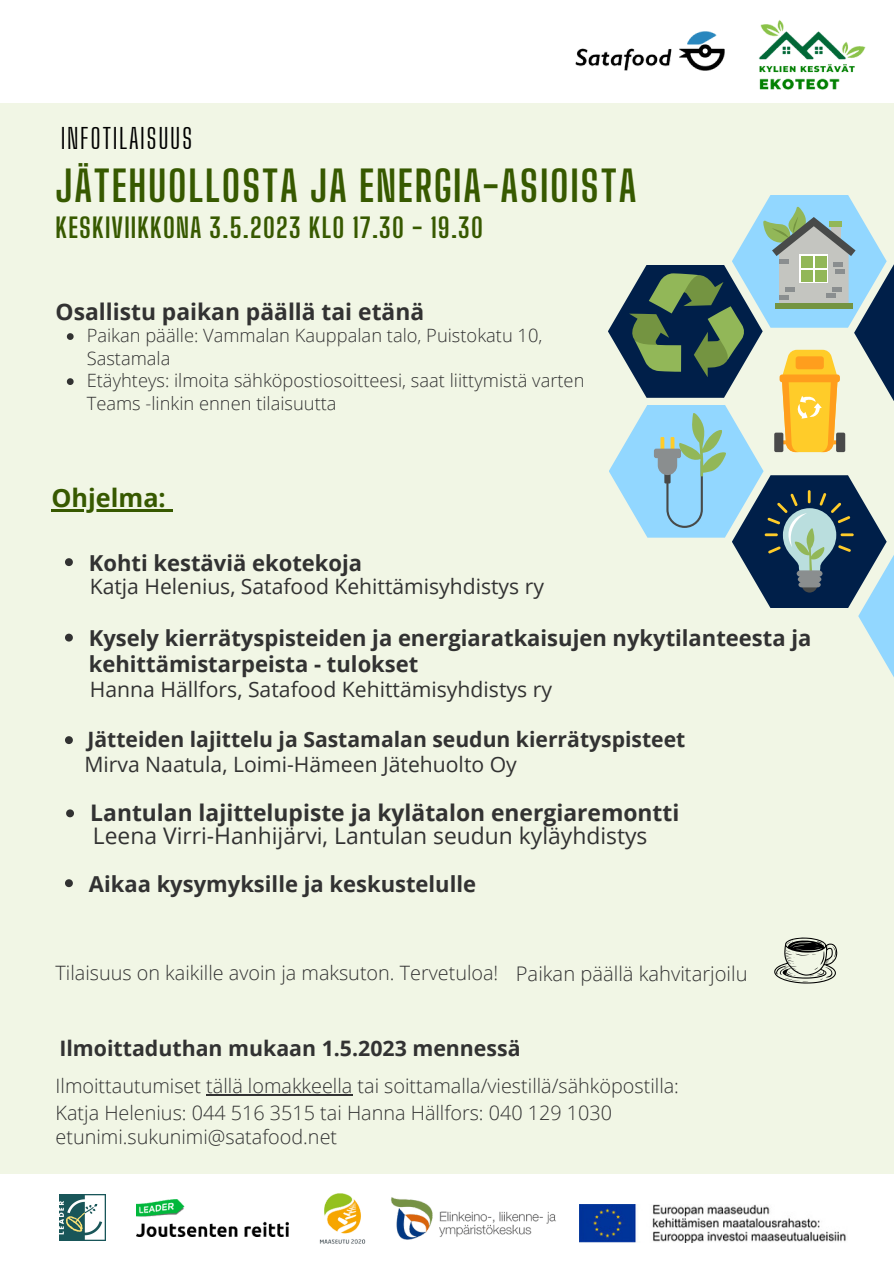
<style>
.page{position:relative;width:894px;height:1264px;background:#fff}
.page>*{position:absolute;margin:0;border:0;box-sizing:border-box;transform-origin:0 0}
.t1{font:700 42px "Big Shoulders Display";letter-spacing:.04em;color:#375900}
.t2{font:27.6px "Big Shoulders Display";letter-spacing:.055em;color:#000}
.t3{font:700 27px "Big Shoulders Display";letter-spacing:.04em;color:#375900}
.t4{font:700 25.2px "Open Sans";color:#375900}
.t5{font:700 22.8px "Open Sans";color:#323232}
.t6{font:22.8px "Open Sans";color:#323232}
.t7{font:700 22.05px/26px "Open Sans";color:#323232}
.t8{font:700 21.3px "Open Sans";color:#323232}
.t9{font:21.15px "Open Sans";color:#323232}
.t10{font:700 21.15px "Open Sans";color:#323232}
.t11{font:300 19.8px/27px "Open Sans";color:#323232}
.t12{font:300 18.3px/22.5px "Open Sans";color:#323232}
.s1{font-size:20.1px}
</style>
<div class="page">
<div style="left:0;top:103px;width:892px;height:1070px;background:#f1f6e5"></div>
<svg style="left:858px;top:550px;width:35px;height:131px;fill:#92d7ff"></svg>
<div style="left:853px;top:264px;width:40px;height:137px;background:#001f49"></div>
<svg style="left:608px;top:195px;width:278px;height:413px"></svg>
<div style="left:795px;top:356px;width:28px;height:13px;background:#ff9e1d;border-radius:3px"></div>
<img style="left:575px;top:31px;width:149px;height:39px">
<img style="left:59px;top:1194px;width:47px;height:46px">
<img style="left:579px;top:1204px;width:267px;height:38px">
<img style="left:136px;top:1199px;width:152px;height:37px">
<img style="left:758px;top:20px;width:108px;height:70px">
<img style="left:391px;top:1197px;width:165px;height:43px">
<img style="left:319px;top:1193px;width:47px;height:51px">
<svg style="left:65px;top:558px;width:8px;height:8px"></svg>
<svg style="left:65px;top:633px;width:8px;height:8px"></svg>
<svg style="left:65px;top:736px;width:8px;height:8px"></svg>
<svg style="left:66px;top:809px;width:8px;height:8px"></svg>
<svg style="left:65px;top:879px;width:8px;height:8px"></svg>
<svg style="left:774px;top:937px;width:63px;height:46px"></svg>
<hr style="left:51px;top:509px;width:115px;height:2px;background:#375900">
<svg style="left:166px;top:509px;width:6px;height:2px"></svg>
<svg style="left:67px;top:333px;width:7px;height:7px"></svg>
<svg style="left:67px;top:378px;width:7px;height:7px"></svg>
<hr style="left:206px;top:1094px;width:146px;height:1px;background:#323232">
<h2 class="t2" style="left:61px;top:122px;width:133px">INFOTILAISUUS</h2>
<h1 class="t1" style="left:56px;top:160px;width:582px">JÄTEHUOLLOSTA JA ENERGIA-ASIOISTA</h1>
<h3 class="t3" style="left:56px;top:211px;width:429px">KESKIVIIKKONA 3.5.2023 KLO 17.30 - 19.30</h3>
<p class="t5" style="left:56px;top:295px;width:370px">Osallistu paikan päällä tai etänä</p>
<p class="t12" style="left:87px;top:324px;width:499px">Paikan päälle: Vammalan Kauppalan talo, Puistokatu 10, Sastamala<br>Etäyhteys: ilmoita sähköpostiosoitteesi, saat liittymistä varten Teams -linkin ennen tilaisuutta</p>
<p class="t4" style="left:51px;top:480px;width:116px">Ohjelma:</p>
<p class="t7" style="left:89px;top:549px;width:275px">Kohti kestäviä ekotekoja</p>
<p class="t9" style="left:90px;top:571px;width:455px">Katja Helenius, Satafood Kehittämisyhdistys ry</p>
<p class="t7" style="left:89px;top:624px;width:723px">Kysely kierrätyspisteiden ja energiaratkaisujen nykytilanteesta ja kehittämistarpeista - tulokset</p>
<p class="t9" style="left:90px;top:674px;width:463px">Hanna Hällfors, Satafood Kehittämisyhdistys ry</p>
<p class="t10" style="left:87px;top:724px;width:599px">Jätteiden lajittelu ja Sastamalan seudun kierrätyspisteet</p>
<p class="t9" style="left:84px;top:749px;width:434px">Mirva Naatula, Loimi-Hämeen Jätehuolto Oy</p>
<p class="t5" style="left:90px;top:796px;width:590px">Lantulan lajittelupiste ja kylätalon energiaremontti</p>
<p class="t6" style="left:93px;top:820px;width:556px">Leena Virri-Hanhijärvi, Lantulan seudun kyläyhdistys</p>
<p class="t7" style="left:89px;top:870px;width:388px">Aikaa kysymyksille ja keskustelulle</p>
<p class="t11" style="left:56px;top:958px;width:693px">Tilaisuus on kaikille avoin ja maksuton. Tervetuloa! <span class="s1">Paikan päällä kahvitarjoilu</span></p>
<p class="t8" style="left:59px;top:1032px;width:462px">Ilmoittaduthan mukaan 1.5.2023 mennessä</p>
<p class="t11" style="left:56px;top:1072px;width:624px">Ilmoittautumiset tällä lomakkeella tai soittamalla/viestillä/sähköpostilla:<br>Katja Helenius: 044 516 3515 tai Hanna Hällfors: 040 129 1030</p>
<p class="t11" style="left:56px;top:1122px;width:283px">etunimi.sukunimi@satafood.net</p>
</div>
